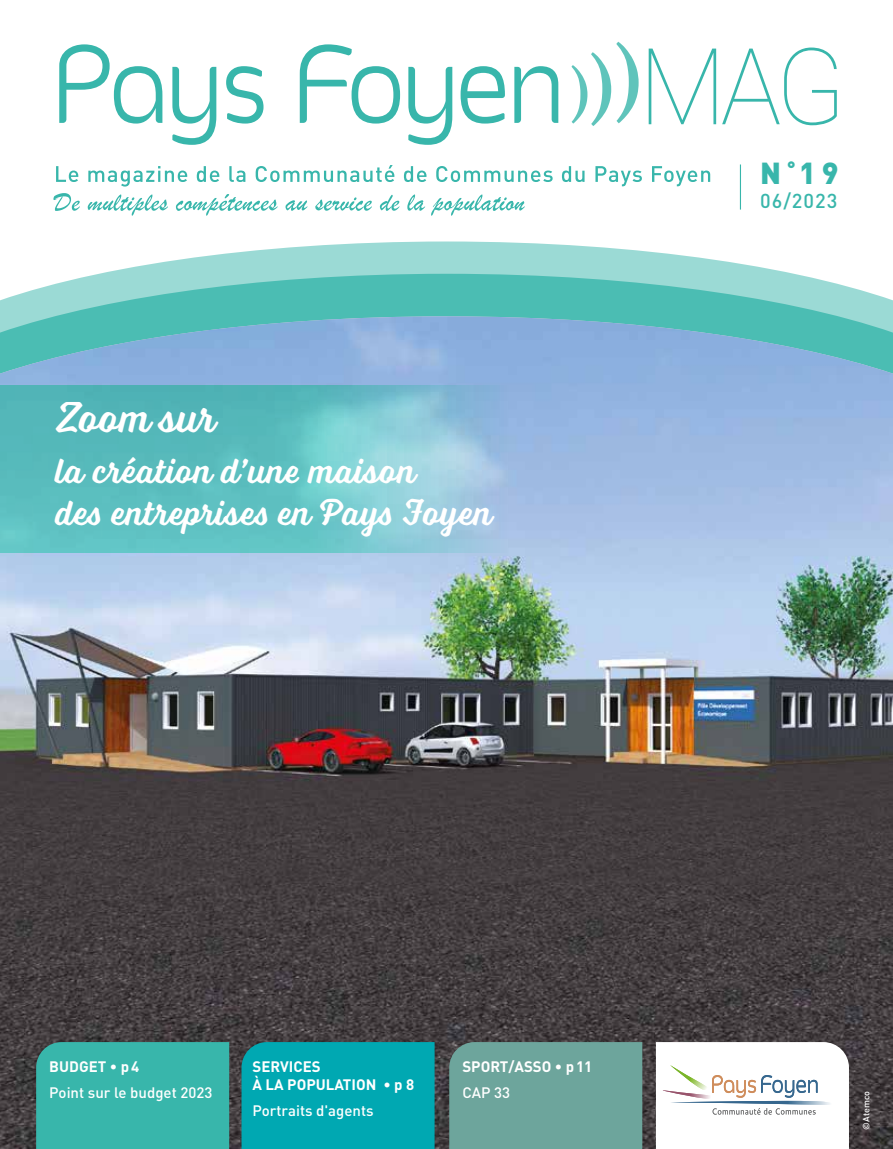
<style>
.page{position:relative;width:893px;height:1149px;background:#fff}
.page>*{position:absolute;margin:0;border:0;box-sizing:border-box;transform-origin:0 0}
.t1{font:43.5px "Voltage";letter-spacing:.045em;color:#fff}
.t2{font:37.5px/42px "Voltage";letter-spacing:.01em;color:#fff}
.t3{font:900 30px "DINOT";color:#38b6ab}
.t4{font:500 19.95px "DINOT";letter-spacing:.05em;color:#38b6ab}
.t5{font:700 15px/18px "DINOT";color:#fff}
.t6{font:500 15px "DINOT";color:#fff}
.t7{font:500 9px "DINOT";color:#fff}
</style>
<div class="page">
<svg style="left:98px;top:241px;width:697px;height:33px;fill:#9bdad5"></svg>
<svg style="left:0;top:274px;width:893px;height:42px;background:#71cac3"></svg>
<img style="left:0;top:316px;width:893px;height:832px">
<svg style="left:0;top:385px;width:608px;height:167px;background:#75c0cc"></svg>
<div style="left:36px;top:1041px;width:193px;height:107px;background:#38b6ab"></div>
<div style="left:242px;top:1041px;width:193px;height:107px;background:#00a8b2"></div>
<div style="left:449px;top:1041px;width:193px;height:107px;background:#6da59c"></div>
<svg style="left:656px;top:1041px;width:193px;height:107px"></svg>
<svg style="left:53px;top:193px;width:472px;height:23px"></svg>
<svg style="left:56px;top:165px;width:654px;height:21px"></svg>
<hr style="left:740px;top:164px;width:1px;height:45px;background:#38b6ab">
<svg style="left:59px;top:44px;width:778px;height:101px"></svg>
<svg style="left:571px;top:42px;width:68px;height:84px"></svg>
<h1 class="t1" style="left:56px;top:391px;width:162px">Zoom sur</h1>
<h2 class="t2" style="left:56px;top:448px;width:438px">la création d’une maison<br>des entreprises en Pays Foyen</h2>
<h3 class="t3" style="left:760px;top:152px;width:80px">N <sup>°</sup>19</h3>
<h3 class="t4" style="left:760px;top:187px;width:79px">06/2023</h3>
<p class="t5" style="left:49px;top:1056px;width:91px">BUDGET • p4</p>
<p class="t6" style="left:49px;top:1082px;width:165px">Point sur le budget 2023</p>
<p class="t5" style="left:253px;top:1056px;width:163px">SERVICES<br>À LA POPULATION • p 8</p>
<p class="t6" style="left:253px;top:1100px;width:123px">Portraits d'agents</p>
<p class="t5" style="left:462px;top:1056px;width:131px">SPORT/ASSO • p11</p>
<p class="t6" style="left:462px;top:1082px;width:49px">CAP 33</p>
<p class="t7" style="left:860px;top:1129px;width:40px;rotate:-90deg">©Atemco</p>
</div>
